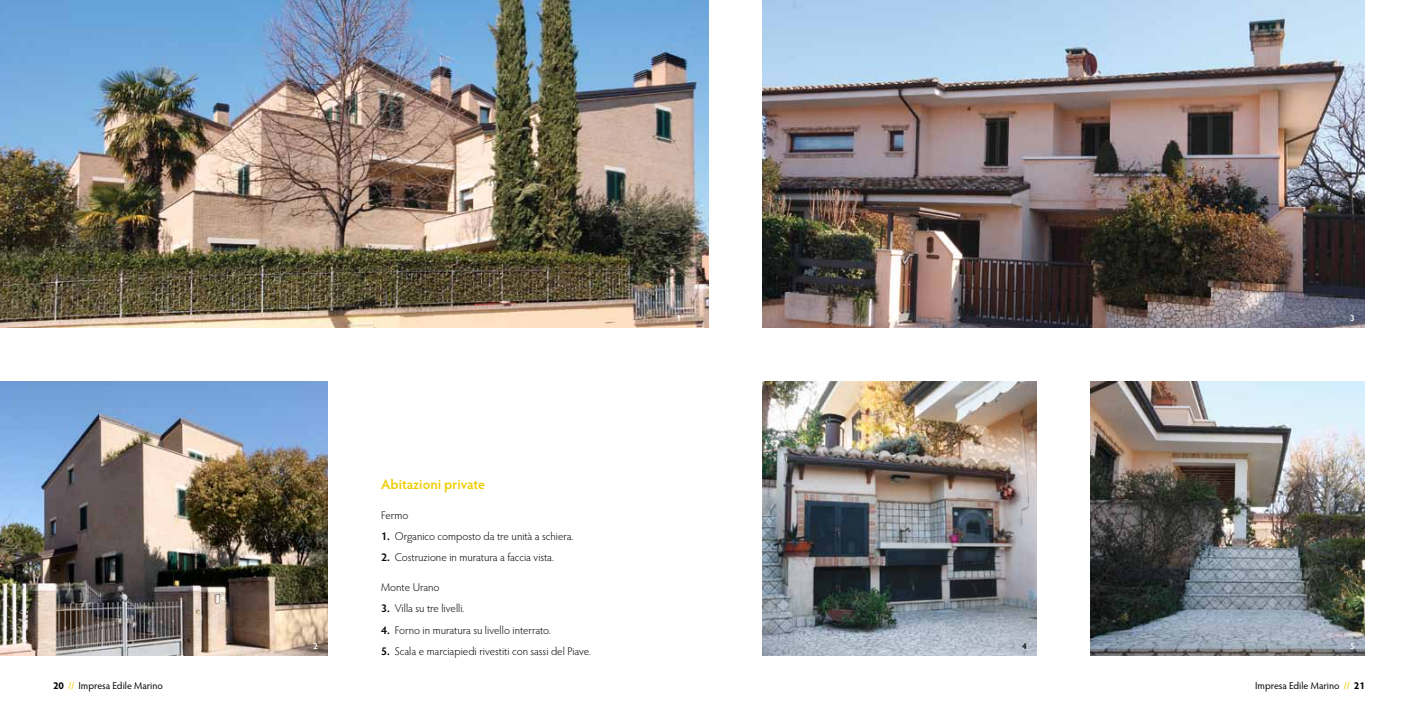
<style>
.page{position:relative;width:1418px;height:709px;background:#fff}
.page>*{position:absolute;margin:0;border:0;box-sizing:border-box;transform-origin:0 0}
.t1{font:600 13.75px "Hypatia Sans Pro";color:#f0cb00}
.t2{font:300 11.25px "Hypatia Sans Pro";color:#000}
.t3{font:10px "Hypatia Sans Pro";color:#000}
.t4{font:600 8.75px "Hypatia Sans Pro";color:#fff}
.t5{font:600 8.75px "Hypatia Sans Pro";color:#000}
.s1{font-weight:600}
.s2{font-weight:700}
.s3{color:#f0cb00}
</style>
<div class="page">
<img style="left:762px;top:0;width:602px;height:328px">
<img style="left:1090px;top:381px;width:274px;height:275px">
<img style="left:762px;top:381px;width:274px;height:275px">
<img style="left:0;top:381px;width:328px;height:275px">
<img style="left:0;top:0;width:709px;height:328px">
<p class="t4" style="left:313px;top:639px;width:6px">2</p>
<p class="t1" style="left:381px;top:474px;width:105px">Abitazioni private</p>
<p class="t2" style="left:381px;top:507px;width:29px">Fermo</p>
<p class="t2" style="left:381px;top:529px;width:194px"><span class="s1">1.</span> Organico composto da tre unità a schiera.</p>
<p class="t2" style="left:381px;top:550px;width:174px"><span class="s1">2.</span> Costruzione in muratura a faccia vista.</p>
<p class="t2" style="left:381px;top:580px;width:60px">Monte Urano</p>
<p class="t2" style="left:381px;top:601px;width:85px"><span class="s1">3.</span> Villa su tre livelli.</p>
<p class="t2" style="left:381px;top:622px;width:171px"><span class="s1">4.</span> Forno in muratura su livello interrato.</p>
<p class="t2" style="left:381px;top:644px;width:211px"><span class="s1">5.</span> Scala e marciapiedi rivestiti con sassi del Piave.</p>
<p class="t4" style="left:676px;top:312px;width:6px">1</p>
<p class="t4" style="left:1349px;top:312px;width:6px">3</p>
<p class="t5" style="left:1022px;top:639px;width:6px">4</p>
<p class="t4" style="left:1349px;top:639px;width:6px">5</p>
<p class="t3" style="left:53px;top:679px;width:111px"><span class="s2">20</span> <span class="s3">//</span> Impresa Edile Marino</p>
<p class="t3" style="left:1255px;top:679px;width:111px">Impresa Edile Marino <span class="s3">//</span> <span class="s2">21</span></p>
</div>
